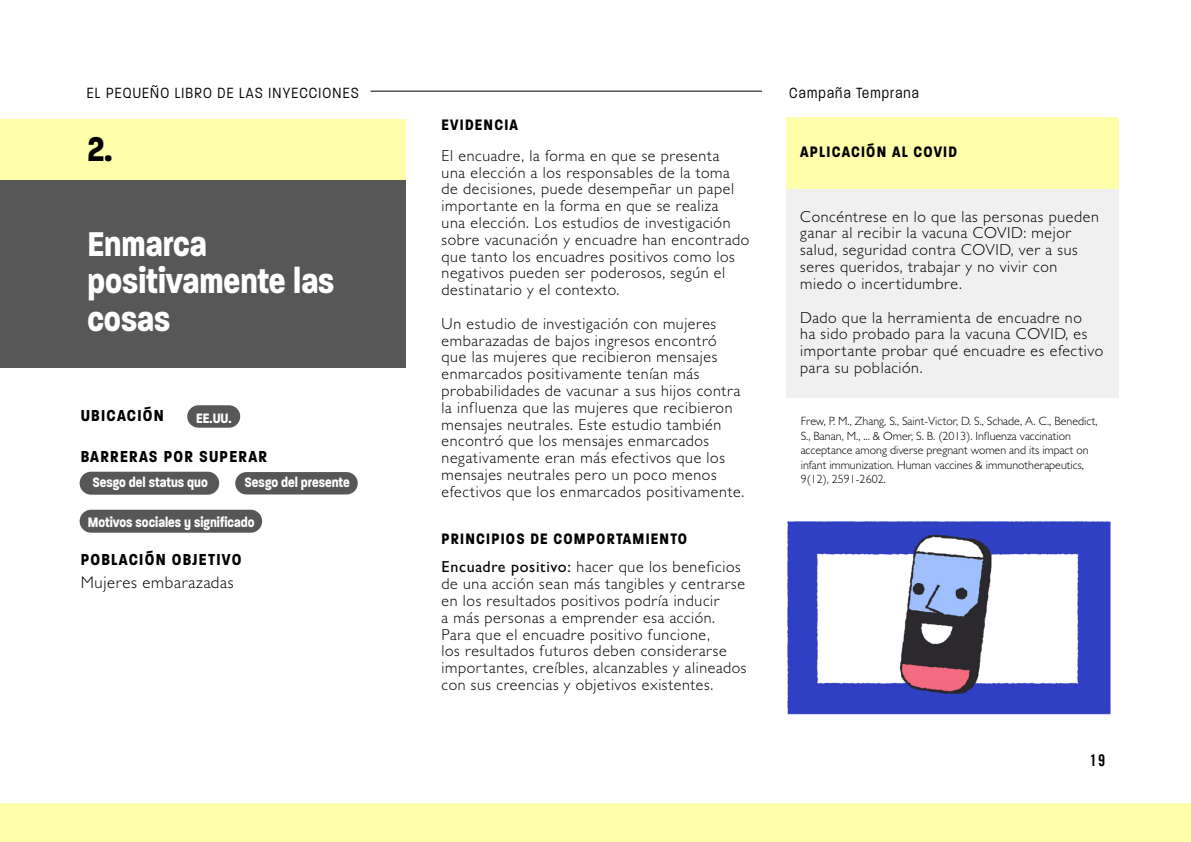
<style>
.page{position:relative;width:1191px;height:842px;background:#fff}
.page>*{position:absolute;margin:0;border:0;box-sizing:border-box;transform-origin:0 0}
.t1{font:700 37.2px/37.6px "Paralucent Condensed";color:#fff}
.t2{font:700 37.2px "Paralucent Condensed";color:#000}
.t3{font:700 17.2px "Paralucent Condensed";letter-spacing:.075em;color:#000}
.t4{font:300 16.8px "Gill Sans";letter-spacing:.04em;color:#000}
.t5{font:700 16.4px "Paralucent Condensed";letter-spacing:.075em;color:#000}
.t6{font:300 16px/16.8px "Gill Sans";letter-spacing:.04em;color:#000}
.t7{font:300 16px "Paralucent Condensed";letter-spacing:.075em;color:#000}
.t8{font:16px "Trade Gothic LT Com Bd Cn 20";color:#000}
.t9{font:700 14.6px "Paralucent Condensed";color:#fff}
.t10{font:300 12px/14.4px "Gill Sans";color:#000}
.s1{font-weight:500}
</style>
<div class="page">
<div style="left:0;top:803px;width:1191px;height:39px;background:#ffffab"></div>
<hr style="left:370px;top:91px;width:392px;height:1px;background:#000">
<div style="left:0;top:180px;width:405px;height:188px;background:#575757"></div>
<div style="left:0;top:120px;width:405px;height:60px;background:#ffffab"></div>
<div style="left:786px;top:117px;width:333px;height:280px;background:#f0f0f0"></div>
<div style="left:786px;top:117px;width:333px;height:72px;background:#ffffab"></div>
<img style="left:787px;top:521px;width:324px;height:194px">
<div style="left:81px;top:473px;width:137px;height:21px;background:#575757;border-radius:10px"></div>
<div style="left:80px;top:472px;width:139px;height:23px;border:2px solid #575757;border-radius:10px"></div>
<div style="left:81px;top:511px;width:180px;height:21px;background:#575757;border-radius:10px"></div>
<div style="left:80px;top:510px;width:182px;height:23px;border:2px solid #575757;border-radius:10px"></div>
<div style="left:235px;top:472px;width:123px;height:22px;background:#575757;border-radius:11px"></div>
<div style="left:187px;top:405px;width:53px;height:23px;background:#575757;border-radius:11px"></div>
<p class="t7" style="left:87px;top:84px;width:273px">EL PEQUEÑO LIBRO DE LAS INYECCIONES</p>
<p class="t7" style="left:789px;top:83px;width:131px">Campaña Temprana</p>
<h1 class="t2" style="left:87px;top:127px;width:26px">2.</h1>
<h1 class="t1" style="left:87px;top:225px;width:248px">Enmarca positivamente las cosas</h1>
<p class="t3" style="left:81px;top:405px;width:85px">UBICACIÓN</p>
<p class="t3" style="left:81px;top:446px;width:188px">BARRERAS POR SUPERAR</p>
<p class="t9" style="left:196px;top:409px;width:37px">EE.UU.</p>
<p class="t9" style="left:92px;top:474px;width:117px">Sesgo del status quo</p>
<p class="t9" style="left:88px;top:513px;width:168px">Motivos sociales y significado</p>
<p class="t9" style="left:244px;top:474px;width:107px">Sesgo del presente</p>
<p class="t3" style="left:81px;top:549px;width:162px">POBLACIÓN OBJETIVO</p>
<p class="t4" style="left:81px;top:572px;width:154px">Mujeres embarazadas</p>
<p class="t5" style="left:441px;top:115px;width:78px">EVIDENCIA</p>
<p class="t6" style="left:441px;top:147px;width:309px">El encuadre, la forma en que se presenta<br>una elección a los responsables de la toma de decisiones, puede desempeñar un papel importante en la forma en que se realiza<br>una elección. Los estudios de investigación sobre vacunación y encuadre han encontrado que tanto los encuadres positivos como los negativos pueden ser poderosos, según el destinatario y el contexto.</p>
<p class="t6" style="left:441px;top:315px;width:304px">Un estudio de investigación con mujeres embarazadas de bajos ingresos encontró que las mujeres que recibieron mensajes enmarcados positivamente tenían más probabilidades de vacunar a sus hijos contra la influenza que las mujeres que recibieron mensajes neutrales. Este estudio también encontró que los mensajes enmarcados negativamente eran más efectivos que los mensajes neutrales pero un poco menos efectivos que los enmarcados positivamente.</p>
<p class="t5" style="left:441px;top:529px;width:247px">PRINCIPIOS DE COMPORTAMIENTO</p>
<p class="t6" style="left:441px;top:558px;width:306px"><span class="s1">Encuadre positivo:</span> hacer que los beneficios de una acción sean más tangibles y centrarse en los resultados positivos podría inducir<br>a más personas a emprender esa acción.<br>Para que el encuadre positivo funcione,<br>los resultados futuros deben considerarse importantes, creíbles, alcanzables y alineados con sus creencias y objetivos existentes.</p>
<p class="t5" style="left:800px;top:142px;width:158px">APLICACIÓN AL COVID</p>
<p class="t6" style="left:800px;top:208px;width:300px">Concéntrese en lo que las personas pueden ganar al recibir la vacuna COVID: mejor salud, seguridad contra COVID, ver a sus seres queridos, trabajar y no vivir con miedo o incertidumbre.</p>
<p class="t6" style="left:800px;top:308px;width:304px">Dado que la herramienta de encuadre no<br>ha sido probado para la vacuna COVID, es importante probar qué encuadre es efectivo para su población.</p>
<p class="t10" style="left:800px;top:414px;width:298px">Frew, P. M., Zhang, S., Saint-Victor, D. S., Schade, A. C., Benedict, S., Banan, M., ... &amp; Omer, S. B. (2013). Influenza vaccination acceptance among diverse pregnant women and its impact on infant immunization. Human vaccines &amp; immunotherapeutics, 9(12), 2591-2602.</p>
<p class="t8" style="left:1089px;top:750px;width:17px">19</p>
</div>
